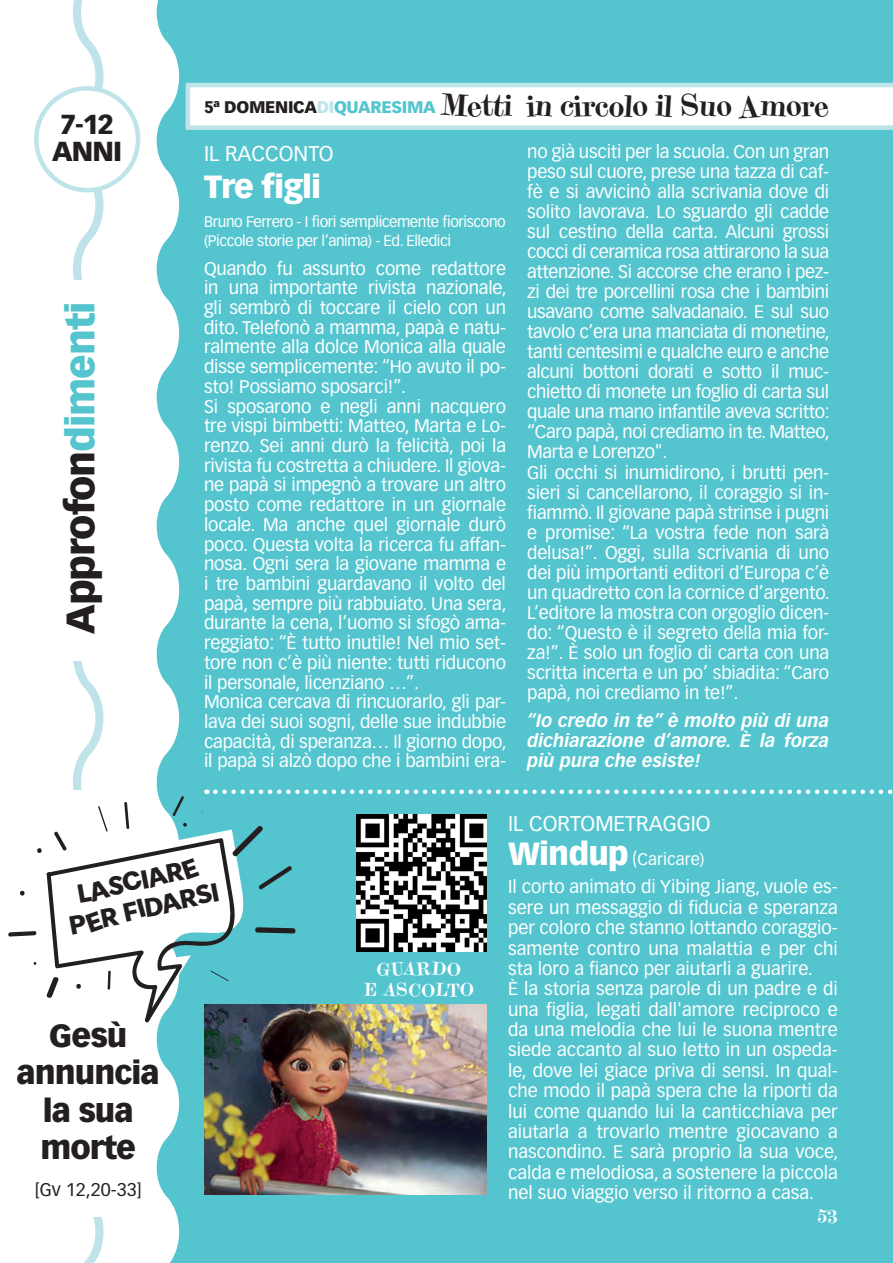
<style>
.page{position:relative;width:893px;height:1263px;background:#fff}
.page>*{position:absolute;margin:0;border:0;box-sizing:border-box;transform-origin:0 0}
.t1{font:900 39px "Vectora LT Pro";letter-spacing:-.03em;color:#231f20}
.t2{font:900 31.5px/37.5px "Vectora LT Pro";letter-spacing:-.03em;color:#231f20;text-align:center}
.t3{font:900 31.5px "Vectora LT Pro";letter-spacing:-.03em;color:#fff}
.t4{font:30px "Gambado Scotch Forte";letter-spacing:-.03em;color:#231f20}
.t5{font:900 27px/27px "Vectora LT Pro";letter-spacing:-.03em;color:#231f20;text-align:center}
.t6{font:25.5px/28.5px "Gambado Sans Forte";color:#231f20;text-align:center}
.t7{font:21px "Vectora LT Pro";color:#fff}
.t8{font:18px/20px "Vectora LT Pro";letter-spacing:-.01em;color:#fff}
.t9{font:italic 700 18px/20px "Vectora LT Pro";color:#fff;text-align:justify}
.t10{font:18px/21px "Gambado Scotch Forte";color:#fff;text-align:center}
.t11{font:18px "Vectora LT Pro";color:#231f20}
.t12{font:900 16.5px "Vectora LT Pro";letter-spacing:-.02em;color:#231f20}
.t13{font:16.5px "Vectora LT Pro";color:#fff}
.t14{font:15px/19.6px "Vectora LT Pro";letter-spacing:-.03em;color:#fff}
.s1{color:#54c5cf}
.s2{color:#bee4ea}
.s3{font-weight:900;font-size:31.5px}
.s4{font-family:"Articulat CF";font-size:19.5px}
</style>
<div class="page">
<div style="left:156px;top:0;width:737px;height:1263px;background:#54c5cf"></div>
<svg style="left:69px;top:0;width:39px;height:1263px"></svg>
<div style="left:37px;top:281px;width:73px;height:380px;background:#fff"></div>
<img style="left:204px;top:1023px;width:283px;height:172px">
<svg style="left:186px;top:83px;width:707px;height:47px"></svg>
<div style="left:36px;top:88px;width:102px;height:102px;background:#fff;border-radius:50%"></div>
<div style="left:34px;top:86px;width:106px;height:106px;border:4px solid #bee4ea;border-radius:50%"></div>
<div style="left:37px;top:789px;width:105px;height:427px;background:#fff"></div>
<svg style="left:8px;top:789px;width:885px;height:234px"></svg>
<h3 class="t5" style="left:52px;top:111px;width:72px">7-12<br>ANNI</h3>
<h1 class="t1" style="left:56px;top:634px;width:333px;rotate:-90deg">Approfon<span class="s1">dimenti</span></h1>
<h3 class="t4" style="left:441px;top:85px;width:390px">Metti in circolo il Suo Amore</h3>
<p class="t12" style="left:204px;top:97px;width:233px">5ª DOMENICA<span class="s2">DI</span><span class="s1">QUARESIMA</span></p>
<p class="t7" style="left:204px;top:141px;width:131px">IL RACCONTO</p>
<h2 class="t3" style="left:204px;top:167px;width:119px">Tre figli</h2>
<p class="t14" style="left:204px;top:212px;width:303px">Bruno Ferrero - I fiori semplicemente fioriscono (Piccole storie per l’anima) - Ed. Elledici</p>
<p class="t8" style="left:204px;top:258px;width:304px">Quando fu assunto come redattore in una importante rivista nazionale, gli sembrò di toccare il cielo con un dito. Telefonò a mamma, papà e natu&shy;ralmente alla dolce Monica alla quale disse semplicemente: “Ho avuto il po&shy;sto! Possiamo sposarci!”.<br>Si sposarono e negli anni nacquero tre vispi bimbetti: Matteo, Marta e Lo&shy;renzo. Sei anni durò la felicità, poi la rivista fu costretta a chiudere. Il giova&shy;ne papà si impegnò a trovare un altro posto come redattore in un giornale locale. Ma anche quel giornale durò poco. Questa volta la ricerca fu affan&shy;nosa. Ogni sera la giovane mamma e i tre bambini guardavano il volto del papà, sempre più rabbuiato. Una sera, durante la cena, l’uomo si sfogò ama&shy;reggiato: “È tutto inutile! Nel mio set&shy;tore non c’è più niente: tutti riducono il personale, licenziano …”.<br>Monica cercava di rincuorarlo, gli par&shy;lava dei suoi sogni, delle sue indubbie capacità, di speranza… Il giorno dopo, il papà si alzò dopo che i bambini era-</p>
<p class="t8" style="left:527px;top:142px;width:304px">no già usciti per la scuola. Con un gran peso sul cuore, prese una tazza di caf&shy;fè e si avvicinò alla scrivania dove di solito lavorava. Lo sguardo gli cadde sul cestino della carta. Alcuni grossi cocci di ceramica rosa attirarono la sua attenzione. Si accorse che erano i pez&shy;zi dei tre porcellini rosa che i bambini usavano come salvadanaio. E sul suo tavolo c’era una manciata di monetine, tanti centesimi e qualche euro e anche alcuni bottoni dorati e sotto il muc&shy;chietto di monete un foglio di carta sul quale una mano infantile aveva scritto: “Caro papà, noi crediamo in te. Matteo, Marta e Lorenzo".<br>Gli occhi si inumidirono, i brutti pen&shy;sieri si cancellarono, il coraggio si in&shy;fiammò. Il giovane papà strinse i pugni e promise: “La vostra fede non sarà delusa!”. Oggi, sulla scrivania di uno dei più importanti editori d’Europa c’è un quadretto con la cornice d’argento.<br>L’editore la mostra con orgoglio dicen&shy;do: “Questo è il segreto della mia for&shy;za!”. È solo un foglio di carta con una scritta incerta e un po’ sbiadita: “Caro papà, noi crediamo in te!”.</p>
<p class="t9" style="left:527px;top:711px;width:303px">“Io credo in te” è molto più di una dichiarazione d’amore. È la forza più pura che esiste!</p>
<h3 class="t6" style="left:59px;top:885px;width:155px;rotate:-14deg">LASCIARE<br>PER FIDARSI</h3>
<h2 class="t2" style="left:17px;top:1017px;width:145px">Gesù annuncia la sua morte</h2>
<p class="t11" style="left:35px;top:1179px;width:108px">[Gv 12,20-33]</p>
<p class="t10" style="left:364px;top:958px;width:112px">GUARDO<br>E ASCOLTO</p>
<p class="t7" style="left:508px;top:810px;width:204px">IL CORTOMETRAGGIO</p>
<p class="t13" style="left:508px;top:849px;width:198px"><span class="s3">Windup</span> <span class="s4">(</span>Caricare)</p>
<p class="t8" style="left:508px;top:877px;width:332px;line-height:20.4px">Il corto animato di Yibing Jiang, vuole es&shy;sere un messaggio di fiducia e speranza per coloro che stanno lottando coraggio&shy;samente contro una malattia e per chi sta loro a fianco per aiutarli a guarire.<br>È la storia senza parole di un padre e di una figlia, legati dall'amore reciproco e da una melodia che lui le suona mentre siede accanto al suo letto in un ospeda&shy;le, dove lei giace priva di sensi. In qual&shy;che modo il papà spera che la riporti da lui come quando lui la canticchiava per aiutarla a trovarlo mentre giocavano a nascondino. E sarà proprio la sua voce, calda e melodiosa, a sostenere la piccola nel suo viaggio verso il ritorno a casa.</p>
<p class="t10" style="left:817px;top:1206px;width:22px">53</p>
</div>
